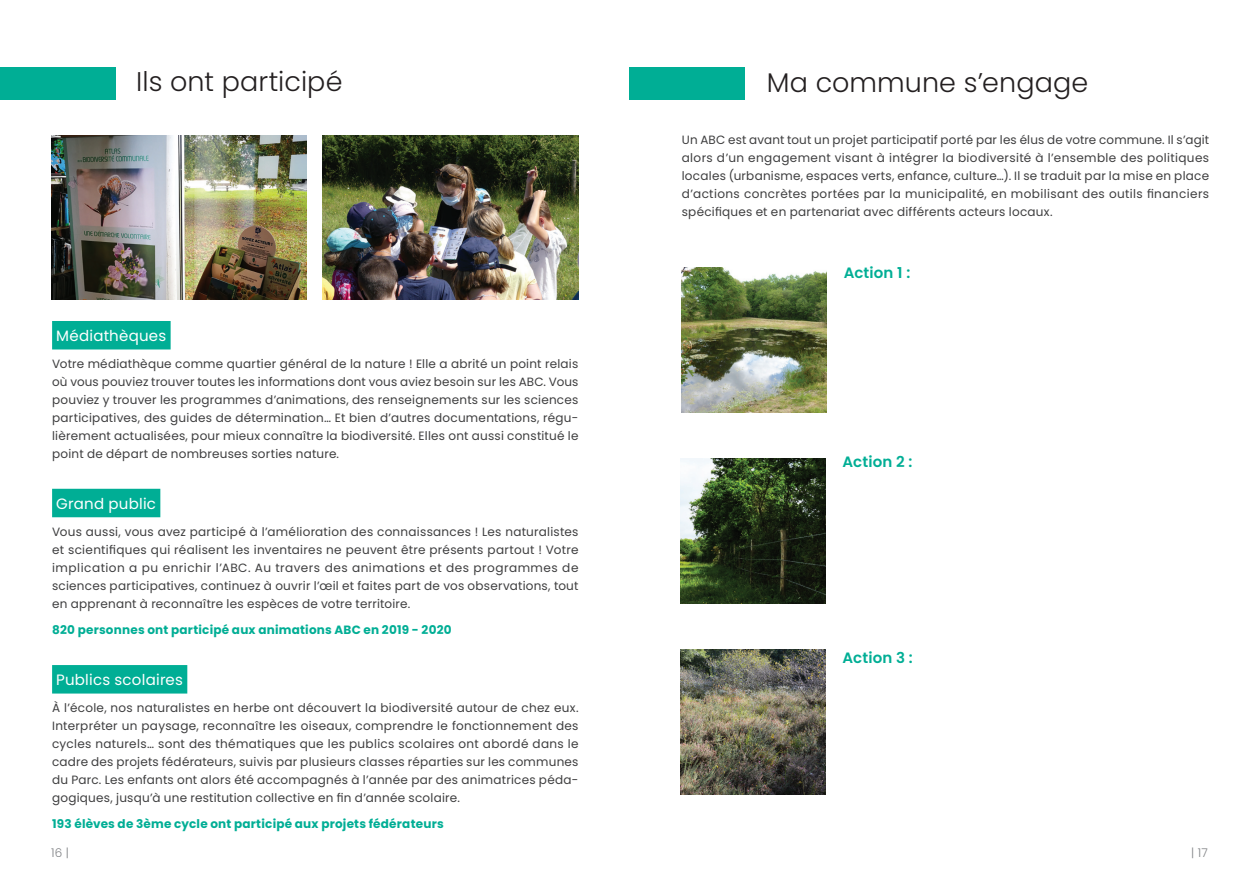
<style>
.page{position:relative;width:1259px;height:893px;background:#fff}
.page>*{position:absolute;margin:0;border:0;box-sizing:border-box;transform-origin:0 0}
.t1{font:300 27px "Poppins";letter-spacing:.005em;color:#231f20}
.t2{font:15px "Poppins";letter-spacing:.015em;color:#fff}
.t3{font:600 15px "Poppins";color:#00ae95}
.t4{font:12px/18px "Poppins";letter-spacing:.02em;color:#3e3e3f;text-align:justify}
.t5{font:700 12px "Poppins";letter-spacing:.02em;color:#00ae95}
.t6{font:300 12px "Poppins";color:#808285}
</style>
<div class="page">
<div style="left:629px;top:67px;width:116px;height:33px;background:#00ae95"></div>
<div style="left:0;top:67px;width:116px;height:33px;background:#00ae95"></div>
<div style="left:52px;top:321px;width:119px;height:28px;background:#00ae95"></div>
<div style="left:52px;top:489px;width:108px;height:28px;background:#00ae95"></div>
<div style="left:52px;top:665px;width:135px;height:28px;background:#00ae95"></div>
<img style="left:52px;top:136px;width:255px;height:164px">
<img style="left:323px;top:136px;width:255px;height:164px">
<img style="left:680px;top:459px;width:145px;height:145px">
<img style="left:680px;top:649px;width:145px;height:145px">
<img style="left:682px;top:268px;width:145px;height:145px">
<h1 class="t1" style="left:136px;top:66px;width:208px">Ils ont participé</h1>
<p class="t2" style="left:56px;top:327px;width:112px">Médiathèques</p>
<p class="t4" style="left:52px;top:355px;width:528px">Votre médiathèque comme quartier général de la nature ! Elle a abrité un point relais où vous pouviez trouver toutes les informations dont vous aviez besoin sur les ABC. Vous pouviez y trouver les programmes d’animations, des renseignements sur les sciences participatives, des guides de détermination… Et bien d’autres documentations, régu&shy;lièrement actualisées, pour mieux connaître la biodiversité. Elles ont aussi constitué le point de départ de nombreuses sorties nature.</p>
<p class="t2" style="left:56px;top:495px;width:101px">Grand public</p>
<p class="t4" style="left:52px;top:522px;width:528px">Vous aussi, vous avez participé à l’amélioration des connaissances ! Les naturalistes et scientifiques qui réalisent les inventaires ne peuvent être présents partout ! Votre implication a pu enrichir l’ABC. Au travers des animations et des programmes de sciences participatives, continuez à ouvrir l’œil et faites part de vos observations, tout en apprenant à reconnaître les espèces de votre territoire.</p>
<p class="t5" style="left:52px;top:623px;width:401px">820 personnes ont participé aux animations ABC en 2019 - 2020</p>
<p class="t2" style="left:56px;top:671px;width:128px">Publics scolaires</p>
<p class="t4" style="left:52px;top:699px;width:528px">À l’école, nos naturalistes en herbe ont découvert la biodiversité autour de chez eux.<br>Interpréter un paysage, reconnaître les oiseaux, comprendre le fonctionnement des cycles naturels… sont des thématiques que les publics scolaires ont abordé dans le cadre des projets fédérateurs, suivis par plusieurs classes réparties sur les communes du Parc. Les enfants ont alors été accompagnés à l’année par des animatrices péda&shy;gogiques, jusqu’à une restitution collective en fin d’année scolaire.</p>
<p class="t5" style="left:52px;top:817px;width:393px">193 élèves de 3ème cycle ont participé aux projets fédérateurs</p>
<h1 class="t1" style="left:767px;top:67px;width:323px">Ma commune s’engage</h1>
<p class="t4" style="left:682px;top:131px;width:529px">Un ABC est avant tout un projet participatif porté par les élus de votre commune. Il s’agit alors d’un engagement visant à intégrer la biodiversité à l’ensemble des politiques locales (urbanisme, espaces verts, enfance, culture…). Il se traduit par la mise en place d’actions concrètes portées par la municipalité, en mobilisant des outils financiers spécifiques et en partenariat avec différents acteurs locaux.</p>
<p class="t3" style="left:844px;top:264px;width:68px">Action 1 :</p>
<p class="t3" style="left:842px;top:453px;width:71px">Action 2 :</p>
<p class="t3" style="left:842px;top:649px;width:72px">Action 3 :</p>
<p class="t6" style="left:51px;top:846px;width:20px">16 |</p>
<p class="t6" style="left:1191px;top:846px;width:18px">| 17</p>
</div>
